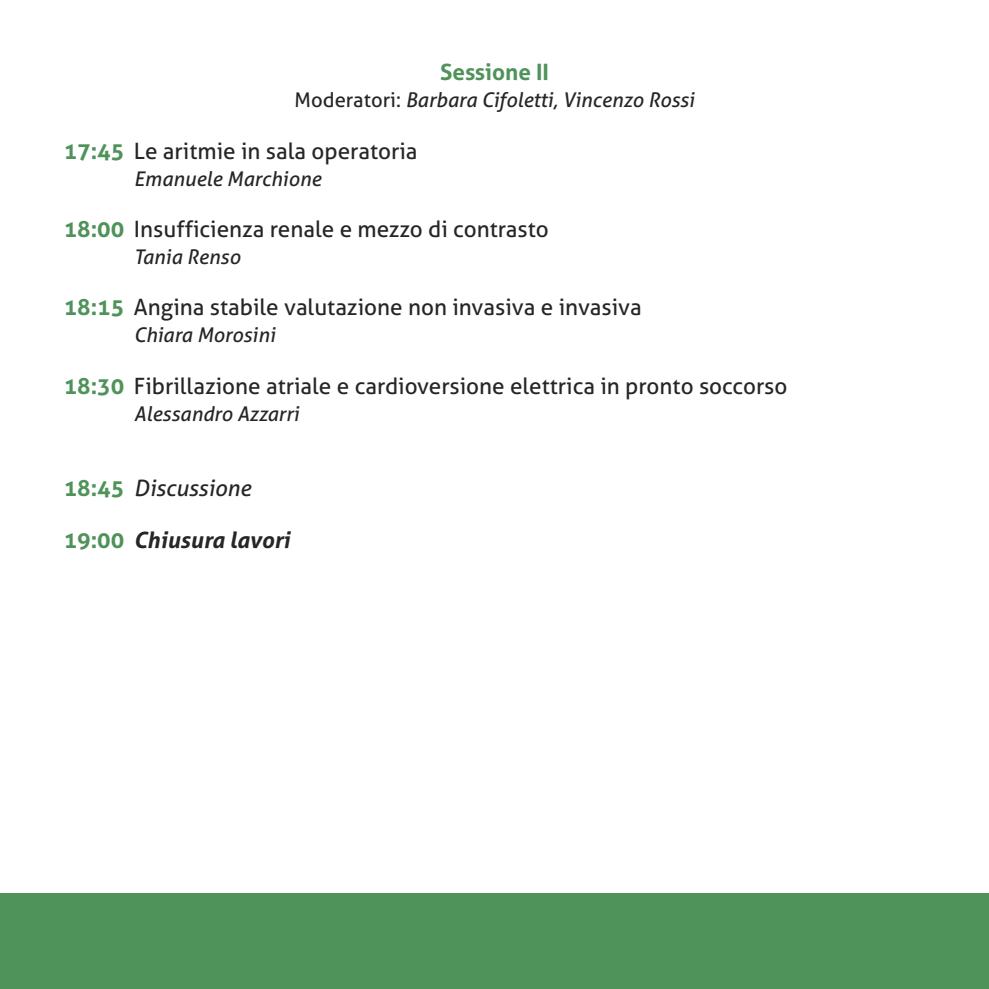
<style>
.page{position:relative;width:989px;height:989px;background:#fff}
.page>*{position:absolute;margin:0;border:0;box-sizing:border-box;transform-origin:0 0}
.t1{font:22.5px "Aller";color:#272627}
.t2{font:italic 700 22.5px "Aller";color:#272627}
.t3{font:italic 22.5px "Aller";color:#272627}
.t4{font:700 22.5px "Aller";color:#4f925a}
.t5{font:italic 20.25px "Aller";color:#272627}
.s1{font-style:normal}
.s2{font-weight:700;color:#4f925a}
.s3{font-weight:700;font-style:normal;color:#4f925a}
.s4{font-style:normal;color:#4f925a}
</style>
<div class="page">
<div style="left:0;top:893px;width:989px;height:96px;background:#4f925a"></div>
<p class="t4" style="left:440px;top:59px;width:110px">Sessione II</p>
<p class="t5" style="left:295px;top:88px;width:401px"><span class="s1">Moderatori:</span> Barbara Cifoletti, Vincenzo Rossi</p>
<p class="t1" style="left:64px;top:138px;width:355px"><span class="s2">17:45</span> Le aritmie in sala operatoria</p>
<p class="t5" style="left:134px;top:167px;width:189px">Emanuele Marchione</p>
<p class="t1" style="left:64px;top:216px;width:486px"><span class="s2">18:00</span> Insufficienza renale e mezzo di contrasto</p>
<p class="t5" style="left:134px;top:245px;width:108px">Tania Renso</p>
<p class="t1" style="left:64px;top:294px;width:579px"><span class="s2">18:15</span> Angina stabile valutazione non invasiva e invasiva</p>
<p class="t5" style="left:134px;top:323px;width:143px">Chiara Morosini</p>
<p class="t1" style="left:64px;top:373px;width:725px"><span class="s2">18:30</span> Fibrillazione atriale e cardioversione elettrica in pronto soccorso</p>
<p class="t5" style="left:134px;top:402px;width:166px">Alessandro Azzarri</p>
<p class="t3" style="left:64px;top:475px;width:189px"><span class="s3">18:45</span> Discussione</p>
<p class="t2" style="left:64px;top:526px;width:228px"><span class="s4">19:00</span> Chiusura lavori</p>
</div>
